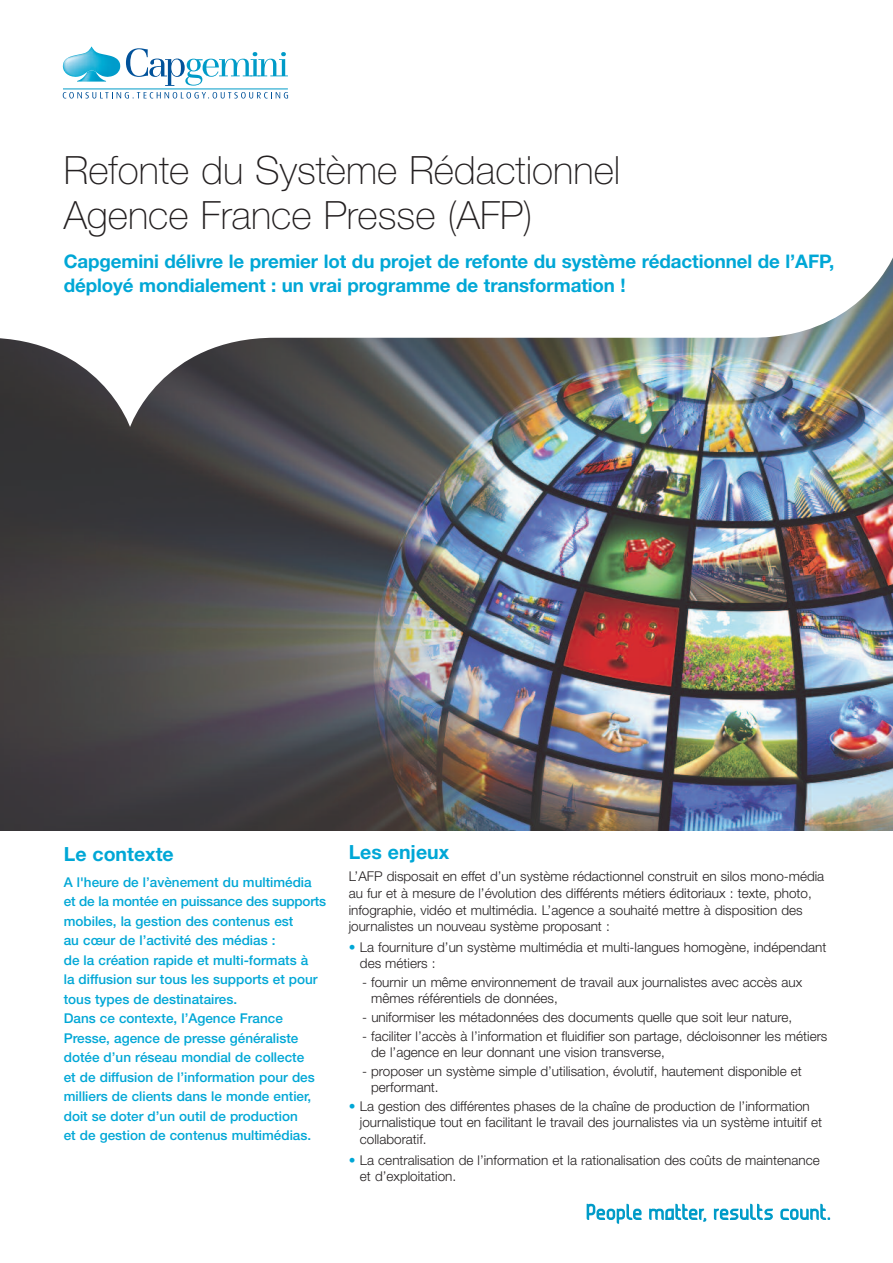
<style>
.page{position:relative;width:893px;height:1263px;background:#fff}
.page>*{position:absolute;margin:0;border:0;box-sizing:border-box;transform-origin:0 0}
.t1{font:100 39px/45px "Helvetica Neue";color:#231f20}
.t2{font:700 19.5px "Helvetica Neue";color:#00a7d6}
.t3{font:700 18.75px/24px "Helvetica Neue";letter-spacing:-.005em;color:#00a7d6}
.t4{font:300 13.5px/16.5px "Helvetica Neue";color:#231f20}
.t5{font:500 13.5px/19.5px "Helvetica Neue";color:#00a7d6}
.s1{font-weight:800;color:#00a7d6}
</style>
<div class="page">
<img style="left:0;top:427px;width:893px;height:403px">
<img style="left:0;top:257px;width:893px;height:170px">
<img style="left:77px;top:77px;width:29px;height:5px">
<img style="left:63px;top:46px;width:57px;height:31px">
<svg style="left:126px;top:48px;width:162px;height:38px"></svg>
<svg style="left:63px;top:92px;width:225px;height:7px"></svg>
<hr style="left:63px;top:88px;width:225px;height:1px;background:#009bc8">
<svg style="left:587px;top:1204px;width:55px;height:20px"></svg>
<svg style="left:649px;top:1204px;width:57px;height:18px"></svg>
<svg style="left:780px;top:1204px;width:50px;height:16px"></svg>
<svg style="left:714px;top:1204px;width:59px;height:16px"></svg>
<h1 class="t1" style="left:64px;top:151px;width:558px">Refonte du Système Rédactionnel<br>Agence France Presse (AFP)</h1>
<h3 class="t3" style="left:64px;top:251px;width:772px">Capgemini délivre le premier lot du projet de refonte du système rédactionnel de l’AFP, déployé mondialement : un vrai programme de transformation !</h3>
<h2 class="t2" style="left:64px;top:847px;width:111px">Le contexte</h2>
<p class="t5" style="left:64px;top:873px;width:264px">A l'heure de l’avènement du multimédia et de la montée en puissance des supports mobiles, la gestion des contenus est<br>au cœur de l’activité des médias :<br>de la création rapide et multi-formats à<br>la diffusion sur tous les supports et pour tous types de destinataires.<br>Dans ce contexte, l’Agence France Presse, agence de presse généraliste dotée d’un réseau mondial de collecte<br>et de diffusion de l’information pour des milliers de clients dans le monde entier, doit se doter d’un outil de production<br>et de gestion de contenus multimédias.</p>
<h2 class="t2" style="left:349px;top:845px;width:102px">Les enjeux</h2>
<p class="t4" style="left:349px;top:870px;width:477px">L’AFP disposait en effet d’un système rédactionnel construit en silos mono-média au fur et à mesure de l’évolution des différents métiers éditoriaux : texte, photo, infographie, vidéo et multimédia. L’agence a souhaité mettre à disposition des journalistes un nouveau système proposant :</p>
<p class="t4" style="left:360px;top:940px;width:468px;text-indent:-11px"><span class="s1">•</span> La fourniture d’un système multimédia et multi-langues homogène, indépendant des métiers :</p>
<p class="t4" style="left:371px;top:975px;width:432px;text-indent:-9px">- fournir un même environnement de travail aux journalistes avec accès aux mêmes référentiels de données,</p>
<p class="t4" style="left:362px;top:1010px;width:431px">- uniformiser les métadonnées des documents quelle que soit leur nature,</p>
<p class="t4" style="left:371px;top:1029px;width:458px;text-indent:-9px">- faciliter l’accès à l’information et fluidifier son partage, décloisonner les métiers de l’agence en leur donnant une vision transverse,</p>
<p class="t4" style="left:371px;top:1064px;width:432px;text-indent:-9px">- proposer un système simple d’utilisation, évolutif, hautement disponible et performant.</p>
<p class="t4" style="left:360px;top:1099px;width:464px;text-indent:-11px"><span class="s1">•</span> La gestion des différentes phases de la chaîne de production de l’information journalistique tout en facilitant le travail des journalistes via un système intuitif et collaboratif.</p>
<p class="t4" style="left:360px;top:1153px;width:461px;text-indent:-11px"><span class="s1">•</span> La centralisation de l’information et la rationalisation des coûts de maintenance et d’exploitation.</p>
</div>
